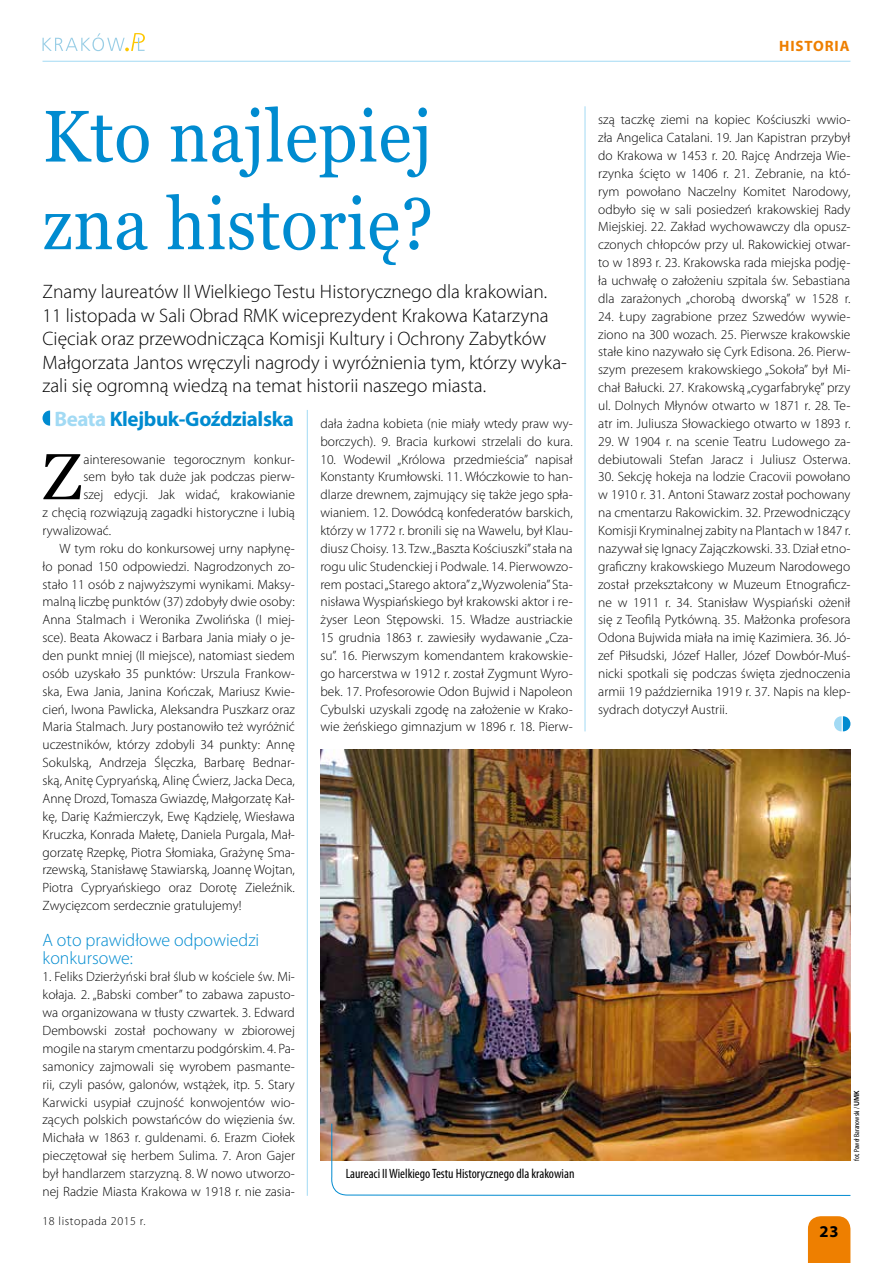
<style>
.page{position:relative;width:893px;height:1263px;background:#fff}
.page>*{position:absolute;margin:0;border:0;box-sizing:border-box;transform-origin:0 0}
.t1{font:73.05px/87.6px "Georgia";letter-spacing:.01em;color:#008bd0;scale:.93 1}
.t2{font:65.1px "Georgia";color:#000}
.t3{font:700 21px "Myriad Pro";letter-spacing:-.02em;color:#008bd0}
.t4{font:300 19.5px/23.4px "Myriad Pro";color:#000}
.t5{font:300 18px/17.9px "Myriad Pro";color:#008bd0}
.t6{font:700 16.5px "Myriad Pro";color:#000}
.t7{font:700 15px "Myriad Pro";color:#ee7f00}
.t8{font:300 13.5px/17.9px "Myriad Pro";color:#000;text-align:justify}
.t9{font:condensed 13.5px "Myriad Pro";color:#000}
.t10{font:300 12px "Myriad Pro";letter-spacing:.05em;color:#000}
.t11{font:condensed 7.5px "Myriad Pro";color:#000}
.s1{color:#a2daf4}
.s2{font-weight:600;font-stretch:normal}
</style>
<div class="page">
<div style="left:808px;top:1216px;width:42px;height:47px;background:#ee7f00"></div>
<hr style="left:43px;top:61px;width:807px;height:1px;background:#a2daf4">
<svg style="left:43px;top:33px;width:102px;height:18px"></svg>
<img style="left:320px;top:749px;width:530px;height:411px">
<svg style="left:834px;top:716px;width:16px;height:15px"></svg>
<hr style="left:585px;top:106px;width:1px;height:625px;background:#a2daf4">
<hr style="left:307px;top:410px;width:1px;height:786px;background:#a2daf4">
<img style="left:329px;top:1123px;width:522px;height:73px">
<svg style="left:43px;top:410px;width:7px;height:16px"></svg>
<h1 class="t1" style="left:43px;top:94px;width:422px">Kto najlepiej zna historię?</h1>
<p class="t4" style="left:43px;top:280px;width:526px">Znamy laureatów II Wielkiego Testu Historycznego dla krakowian.<br>11 listopada w Sali Obrad RMK wiceprezydent Krakowa Katarzyna Cięciak oraz przewodnicząca Komisji Kultury i Ochrony Zabytków Małgorzata Jantos wręczyli nagrody i wyróżnienia tym, którzy wyka&shy;zali się ogromną wiedzą na temat historii naszego miasta.</p>
<h3 class="t3" style="left:54px;top:405px;width:241px"><span class="s1">Beata</span> Klejbuk-Goździalska</h3>
<h2 class="t2" style="left:43px;top:437px;width:41px">Z</h2>
<p class="t8" style="left:84px;top:450px;width:213px">ainteresowanie tegorocznym konkur-</p>
<p class="t8" style="left:84px;top:468px;width:213px">sem było tak duże jak podczas pierw-</p>
<p class="t8" style="left:84px;top:486px;width:213px">szej edycji. Jak widać, krakowianie</p>
<p class="t8" style="left:43px;top:503px;width:254px">z chęcią rozwiązują zagadki historyczne i lubią</p>
<p class="t8" style="left:43px;top:521px;width:70px">rywalizować.</p>
<p class="t8" style="left:60px;top:539px;width:237px">W tym roku do konkursowej urny napłynę-</p>
<p class="t8" style="left:43px;top:557px;width:254px">ło ponad 150 odpowiedzi. Nagrodzonych zo-</p>
<p class="t8" style="left:43px;top:575px;width:254px">stało 11 osób z najwyższymi wynikami. Maksy-</p>
<p class="t8" style="left:43px;top:593px;width:254px">malną liczbę punktów (37) zdobyły dwie osoby:</p>
<p class="t8" style="left:43px;top:611px;width:254px">Anna Stalmach i Weronika Zwolińska (I miej-</p>
<p class="t8" style="left:43px;top:629px;width:254px">sce). Beata Akowacz i Barbara Jania miały o je-</p>
<p class="t8" style="left:43px;top:646px;width:254px">den punkt mniej (II miejsce), natomiast siedem</p>
<p class="t8" style="left:43px;top:664px;width:254px">osób uzyskało 35 punktów: Urszula Frankow-</p>
<p class="t8" style="left:43px;top:682px;width:254px">ska, Ewa Jania, Janina Kończak, Mariusz Kwie-</p>
<p class="t8" style="left:43px;top:700px;width:254px">cień, Iwona Pawlicka, Aleksandra Puszkarz oraz</p>
<p class="t8" style="left:43px;top:718px;width:254px">Maria Stalmach. Jury postanowiło też wyróżnić</p>
<p class="t8" style="left:43px;top:736px;width:254px">uczestników, którzy zdobyli 34 punkty: Annę</p>
<p class="t8" style="left:43px;top:754px;width:254px">Sokulską, Andrzeja Ślęczka, Barbarę Bednar-</p>
<p class="t8" style="left:43px;top:771px;width:254px">ską, Anitę Cypryańską, Alinę Ćwierz, Jacka Deca,</p>
<p class="t8" style="left:43px;top:789px;width:254px">Annę Drozd, Tomasza Gwiazdę, Małgorzatę Kał-</p>
<p class="t8" style="left:43px;top:807px;width:254px">kę, Darię Kaźmierczyk, Ewę Kądzielę, Wiesława</p>
<p class="t8" style="left:43px;top:825px;width:254px">Kruczka, Konrada Małetę, Daniela Purgala, Mał-</p>
<p class="t8" style="left:43px;top:843px;width:254px">gorzatę Rzepkę, Piotra Słomiaka, Grażynę Sma-</p>
<p class="t8" style="left:43px;top:861px;width:254px">rzewską, Stanisławę Stawiarską, Joannę Wojtan,</p>
<p class="t8" style="left:43px;top:879px;width:254px">Piotra Cypryańskiego oraz Dorotę Zieleźnik.</p>
<p class="t8" style="left:43px;top:896px;width:200px">Zwycięzcom serdecznie gratulujemy!</p>
<h3 class="t5" style="left:43px;top:931px;width:218px">A oto prawidłowe odpowiedzi konkursowe:</h3>
<p class="t8" style="left:43px;top:968px;width:254px">1. Feliks Dzierżyński brał ślub w kościele św. Mi&shy;kołaja. 2. „Babski comber” to zabawa zapusto&shy;wa organizowana w tłusty czwartek. 3. Edward Dembowski został pochowany w zbiorowej mogile na starym cmentarzu podgórskim. 4. Pa&shy;samonicy zajmowali się wyrobem pasmante&shy;rii, czyli pasów, galonów, wstążek, itp. 5. Stary Karwicki usypiał czujność konwojentów wio&shy;zących polskich powstańców do więzienia św.<br>Michała w 1863 r. guldenami. 6. Erazm Ciołek pieczętował się herbem Sulima. 7. Aron Gajer był handlarzem starzyzną. 8. W nowo utworzo&shy;nej Radzie Miasta Krakowa w 1918 r. nie zasia-</p>
<p class="t10" style="left:43px;top:1213px;width:105px">18 listopada 2015 r.</p>
<p class="t8" style="left:320px;top:414px;width:254px">dała żadna kobieta (nie miały wtedy praw wy&shy;borczych). 9. Bracia kurkowi strzelali do kura.</p>
<p class="t8" style="left:320px;top:450px;width:254px">10. Wodewil „Królowa przedmieścia” napisał Konstanty Krumłowski. 11. Włóczkowie to han&shy;dlarze drewnem, zajmujący się także jego spła&shy;wianiem. 12. Dowódcą konfederatów barskich, którzy w 1772 r. bronili się na Wawelu, był Klau&shy;diusz Choisy. 13. Tzw. „Baszta Kościuszki” stała na rogu ulic Studenckiej i Podwale. 14. Pierwowzo&shy;rem postaci „Starego aktora” z „Wyzwolenia” Sta&shy;nisława Wyspiańskiego był krakowski aktor i re&shy;żyser Leon Stępowski. 15. Władze austriackie 15 grudnia 1863 r. zawiesiły wydawanie „Cza&shy;su”. 16. Pierwszym komendantem krakowskie&shy;go harcerstwa w 1912 r. został Zygmunt Wyro&shy;bek. 17. Profesorowie Odon Bujwid i Napoleon Cybulski uzyskali zgodę na założenie w Krako&shy;wie żeńskiego gimnazjum w 1896 r. 18. Pierw-</p>
<p class="t9" style="left:346px;top:1165px;width:230px">Laureaci II Wielkiego Testu Historycznego dla krakowian</p>
<p class="t7" style="left:779px;top:36px;width:10px">historia</p>
<p class="t8" style="left:598px;top:111px;width:254px">szą taczkę ziemi na kopiec Kościuszki wwio&shy;zła Angelica Catalani. 19. Jan Kapistran przybył do Krakowa w 1453 r. 20. Rajcę Andrzeja Wie&shy;rzynka ścięto w 1406 r. 21. Zebranie, na któ&shy;rym powołano Naczelny Komitet Narodowy, odbyło się w sali posiedzeń krakowskiej Rady Miejskiej. 22. Zakład wychowawczy dla opusz&shy;czonych chłopców przy ul. Rakowickiej otwar&shy;to w 1893 r. 23. Krakowska rada miejska podję&shy;ła uchwałę o założeniu szpitala św. Sebastiana dla zarażonych „chorobą dworską” w 1528 r.</p>
<p class="t8" style="left:598px;top:307px;width:254px">24. Łupy zagrabione przez Szwedów wywie&shy;ziono na 300 wozach. 25. Pierwsze krakowskie stałe kino nazywało się Cyrk Edisona. 26. Pierw&shy;szym prezesem krakowskiego „Sokoła” był Mi&shy;chał Bałucki. 27. Krakowską „cygarfabrykę” przy ul. Dolnych Młynów otwarto w 1871 r. 28. Te&shy;atr im. Juliusza Słowackiego otwarto w 1893 r.</p>
<p class="t8" style="left:598px;top:432px;width:254px">29. W 1904 r. na scenie Teatru Ludowego za&shy;debiutowali Stefan Jaracz i Juliusz Osterwa.</p>
<p class="t8" style="left:598px;top:468px;width:254px">30. Sekcję hokeja na lodzie Cracovii powołano w 1910 r. 31. Antoni Stawarz został pochowany na cmentarzu Rakowickim. 32. Przewodniczący Komisji Kryminalnej zabity na Plantach w 1847 r. nazywał się Ignacy Zajączkowski. 33. Dział etno&shy;graficzny krakowskiego Muzeum Narodowego został przekształcony w Muzeum Etnograficz&shy;ne w 1911 r. 34. Stanisław Wyspiański ożenił się z Teofilą Pytkówną. 35. Małżonka profesora Odona Bujwida miała na imię Kazimiera. 36. Jó&shy;zef Piłsudski, Józef Haller, Józef Dowbór-Muś&shy;nicki spotkali się podczas święta zjednoczenia armii 19 października 1919 r. 37. Napis na klep&shy;sydrach dotyczył Austrii.</p>
<p class="t11" style="left:852px;top:1161px;width:72px;rotate:-90deg">fot. Paweł Baranowski / <span class="s2">UMK</span></p>
<p class="t6" style="left:820px;top:1221px;width:21px">23</p>
</div>
